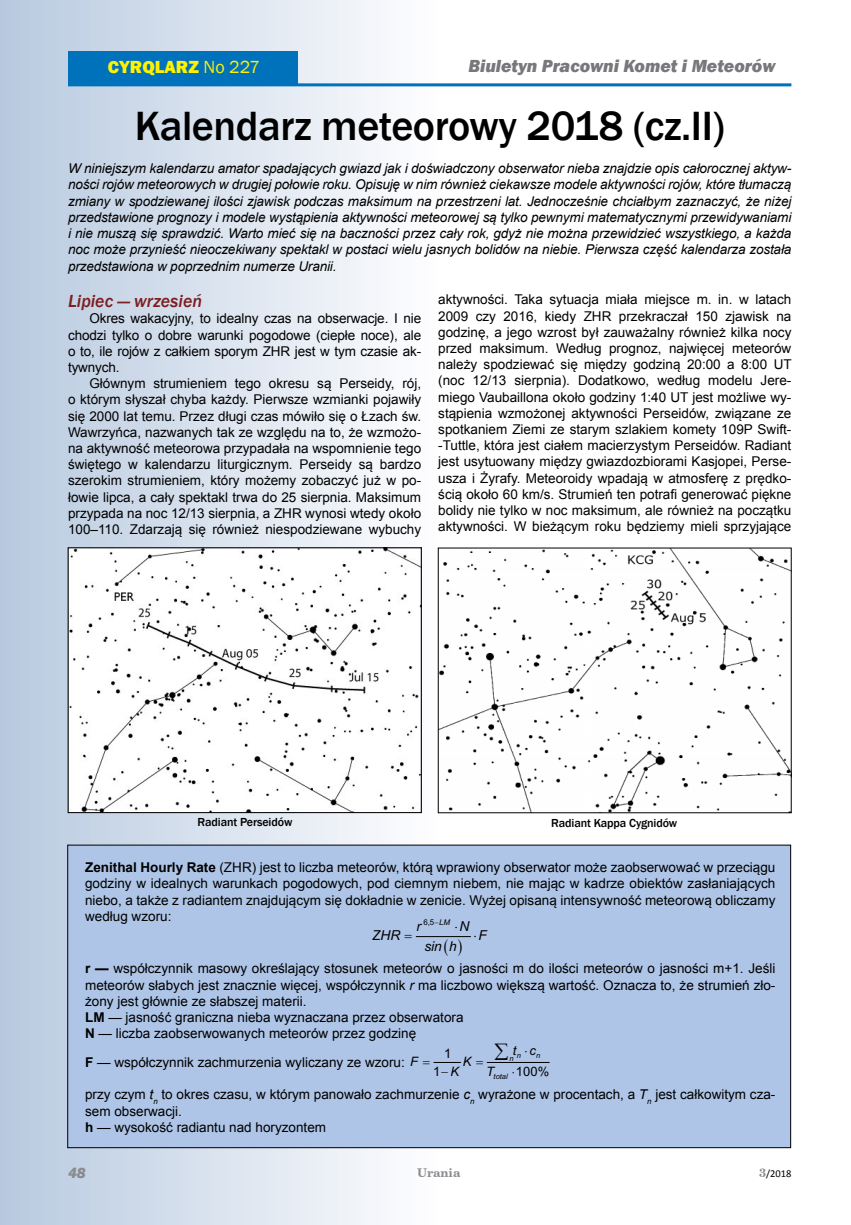
<style>
.page{position:relative;width:851px;height:1225px;background:#fff}
.page>*{position:absolute;margin:0;border:0;box-sizing:border-box;transform-origin:0 0}
.t1{font:500 42px "Franklin Gothic";letter-spacing:-.01em;color:#000}
.t2{font:italic 800 18px "Franklin Gothic";color:#77787b}
.t3{font:italic 500 18px "Franklin Gothic";color:#7d1e21}
.t4{font:800 18px "Franklin Gothic";color:#fff200}
.t5{font:italic 800 15px "Franklin Gothic";color:#8a8c8e}
.t6{font:italic 13.65px "Arial";letter-spacing:-.005em;color:#000}
.t7{font:13.5px/16.2px "Arial";color:#000;text-align:justify}
.t8{font:italic 13.5px/16.2px "Arial";letter-spacing:-.01em;color:#000;text-align:justify}
.t9{font:12.9px "Arial";color:#000}
.t10{font:italic 12.9px "Arial";color:#000}
.t11{font:500 12px "Franklin Gothic";letter-spacing:-.01em;color:#000}
.t12{font:700 12px "Century Schoolbook BT";color:#8a8c8e}
.t13{font:10.5px "Calibri";color:#000}
.t14{font:7.95px "Arial";color:#000}
.t15{font:italic 7.5px "Arial";color:#000}
.s1{font-weight:400}
.s2{font-weight:700}
.s3{font-style:italic}
.s4{font-style:italic;font-size:12.9px}
.s5{font-family:"Century Schoolbook BT";font-weight:700;font-size:12px;color:#8a8c8e}
</style>
<div class="page">
<img style="left:0;top:0;width:446px;height:1225px">
<hr style="left:68px;top:83px;width:723px;height:3px;background:#0072bc">
<div style="left:68px;top:51px;width:230px;height:34px;background:#0072bc"></div>
<div style="left:68px;top:845px;width:722px;height:302px;background:#aec5e7"></div>
<hr style="left:416px;top:936px;width:55px;height:1px;background:#000">
<hr style="left:487px;top:1062px;width:62px;height:1px;background:#000">
<img style="left:70px;top:549px;width:349px;height:262px">
<div style="left:68px;top:547px;width:353px;height:266px;border:1px solid #000"></div>
<img style="left:440px;top:550px;width:349px;height:261px">
<svg style="left:433px;top:1062px;width:28px;height:1px"></svg>
<h2 class="t4" style="left:108px;top:55px;width:154px">CYRQLARZ <span class="s1">No 227</span></h2>
<h2 class="t2" style="left:468px;top:54px;width:308px">Biuletyn Pracowni Komet i Meteorów</h2>
<h1 class="t1" style="left:135px;top:100px;width:591px">Kalendarz meteorowy 2018 (cz.II)</h1>
<p class="t8" style="left:68px;top:161px;width:724px">W niniejszym kalendarzu amator spadających gwiazd jak i doświadczony obserwator nieba znajdzie opis całorocznej aktyw&shy;ności rojów meteorowych w drugiej połowie roku. Opisuję w nim również ciekawsze modele aktywności rojów, które tłumaczą zmiany w spodziewanej ilości zjawisk podczas maksimum na przestrzeni lat. Jednocześnie chciałbym zaznaczyć, że niżej przedstawione prognozy i modele wystąpienia aktywności meteorowej są tylko pewnymi matematycznymi przewidywaniami i nie muszą się sprawdzić. Warto mieć się na baczności przez cały rok, gdyż nie można przewidzieć wszystkiego, a każda noc może przynieść nieoczekiwany spektakl w postaci wielu jasnych bolidów na niebie. Pierwsza część kalendarza została przedstawiona w poprzednim numerze Uranii.</p>
<h2 class="t3" style="left:68px;top:290px;width:135px">Lipiec — wrzesień</h2>
<p class="t7" style="left:68px;top:311px;width:354px;text-indent:21px">Okres wakacyjny, to idealny czas na obserwacje. I nie chodzi tylko o dobre warunki pogodowe (ciepłe noce), ale o to, ile rojów z całkiem sporym ZHR jest w tym czasie ak&shy;tywnych.</p>
<p class="t7" style="left:68px;top:375px;width:354px;text-indent:21px">Głównym strumieniem tego okresu są Perseidy, rój, o którym słyszał chyba każdy. Pierwsze wzmianki pojawiły się 2000 lat temu. Przez długi czas mówiło się o Łzach św.<br>Wawrzyńca, nazwanych tak ze względu na to, że wzmożo&shy;na aktywność meteorowa przypadała na wspomnienie tego świętego w kalendarzu liturgicznym. Perseidy są bardzo szerokim strumieniem, który możemy zobaczyć już w po&shy;łowie lipca, a cały spektakl trwa do 25 sierpnia. Maksimum przypada na noc 12/13 sierpnia, a ZHR wynosi wtedy około 100–110. Zdarzają się również niespodziewane wybuchy</p>
<p class="t7" style="left:438px;top:292px;width:355px">aktywności. Taka sytuacja miała miejsce m. in. w latach 2009 czy 2016, kiedy ZHR przekraczał 150 zjawisk na godzinę, a jego wzrost był zauważalny również kilka nocy przed maksimum. Według prognoz, najwięcej meteorów należy spodziewać się między godziną 20:00 a 8:00 UT (noc 12/13 sierpnia). Dodatkowo, według modelu Jere&shy;miego Vaubaillona około godziny 1:40 UT jest możliwe wy&shy;stąpienia wzmożonej aktywności Perseidów, związane ze spotkaniem Ziemi ze starym szlakiem komety 109P Swift--Tuttle, która jest ciałem macierzystym Perseidów. Radiant jest usytuowany między gwiazdozbiorami Kasjopei, Perse&shy;usza i Żyrafy. Meteoroidy wpadają w atmosferę z prędko&shy;ścią około 60 km/s. Strumień ten potrafi generować piękne bolidy nie tylko w noc maksimum, ale również na początku aktywności. W bieżącym roku będziemy mieli sprzyjające</p>
<p class="t11" style="left:197px;top:815px;width:96px">Radiant Perseidów</p>
<p class="t11" style="left:551px;top:815px;width:128px">Radiant Kappa Cygnidów</p>
<p class="t7" style="left:85px;top:859px;width:691px"><span class="s2">Zenithal Hourly Rate</span> (ZHR) jest to liczba meteorów, którą wprawiony obserwator może zaobserwować w przeciągu godziny w idealnych warunkach pogodowych, pod ciemnym niebem, nie mając w kadrze obiektów zasłaniających niebo, a także z radiantem znajdującym się dokładnie w zenicie. Wyżej opisaną intensywność meteorową obliczamy według wzoru:</p>
<p class="t6" style="left:372px;top:926px;width:30px">ZHR</p>
<p class="t14" style="left:423px;top:917px;width:36px">6 5, −<span class="s3">LM</span> ⋅</p>
<p class="t7" style="left:85px;top:960px;width:691px;text-align:left"><span class="s2">r —</span> współczynnik masowy określający stosunek meteorów o jasności m do ilości meteorów o jasności m+1. Jeśli meteorów słabych jest znacznie więcej, współczynnik <span class="s3">r</span> ma liczbowo większą wartość. Oznacza to, że strumień zło&shy;żony jest głównie ze słabszej materii.<br><span class="s2">LM</span> — jasność graniczna nieba wyznaczana przez obserwatora<br><span class="s2">N</span> — liczba zaobserwowanych meteorów przez godzinę</p>
<p class="t7" style="left:85px;top:1054px;width:334px"><span class="s2">F</span> — współczynnik zachmurzenia wyliczany ze wzoru: <span class="s4">F</span></p>
<p class="t9" style="left:433px;top:1062px;width:27px">1−<span class="s3">K</span></p>
<p class="t6" style="left:416px;top:917px;width:6px">r</p>
<p class="t6" style="left:459px;top:917px;width:11px">N</p>
<p class="t6" style="left:424px;top:937px;width:34px">sin h</p>
<p class="t6" style="left:473px;top:926px;width:15px">⋅F</p>
<p class="t10" style="left:513px;top:1042px;width:25px">t c</p>
<p class="t9" style="left:444px;top:1044px;width:9px">1</p>
<p class="t7" style="left:85px;top:1086px;width:691px;text-align:left">przy czym <span class="s3">t</span><sub>n</sub> to okres czasu, w którym panowało zachmurzenie <span class="s3">c</span><sub>n</sub> wyrażone w procentach, a <span class="s3">T</span><sub>n</sub> jest całkowitym cza&shy;sem obserwacji.<br><span class="s2">h</span> — wysokość radiantu nad horyzontem</p>
<p class="t15" style="left:509px;top:1052px;width:13px">n n</p>
<p class="t15" style="left:536px;top:1051px;width:6px">n</p>
<p class="t10" style="left:462px;top:1052px;width:10px">K</p>
<p class="t9" style="left:512px;top:1062px;width:39px">⋅100%</p>
<p class="t10" style="left:486px;top:1063px;width:9px">T</p>
<p class="t15" style="left:493px;top:1071px;width:16px">total</p>
<p class="t5" style="left:68px;top:1163px;width:19px">48</p>
<p class="t12" style="left:417px;top:1164px;width:45px">Urania</p>
<p class="t13" style="left:759px;top:1166px;width:34px"><span class="s5">3</span>/2018</p>
</div>
